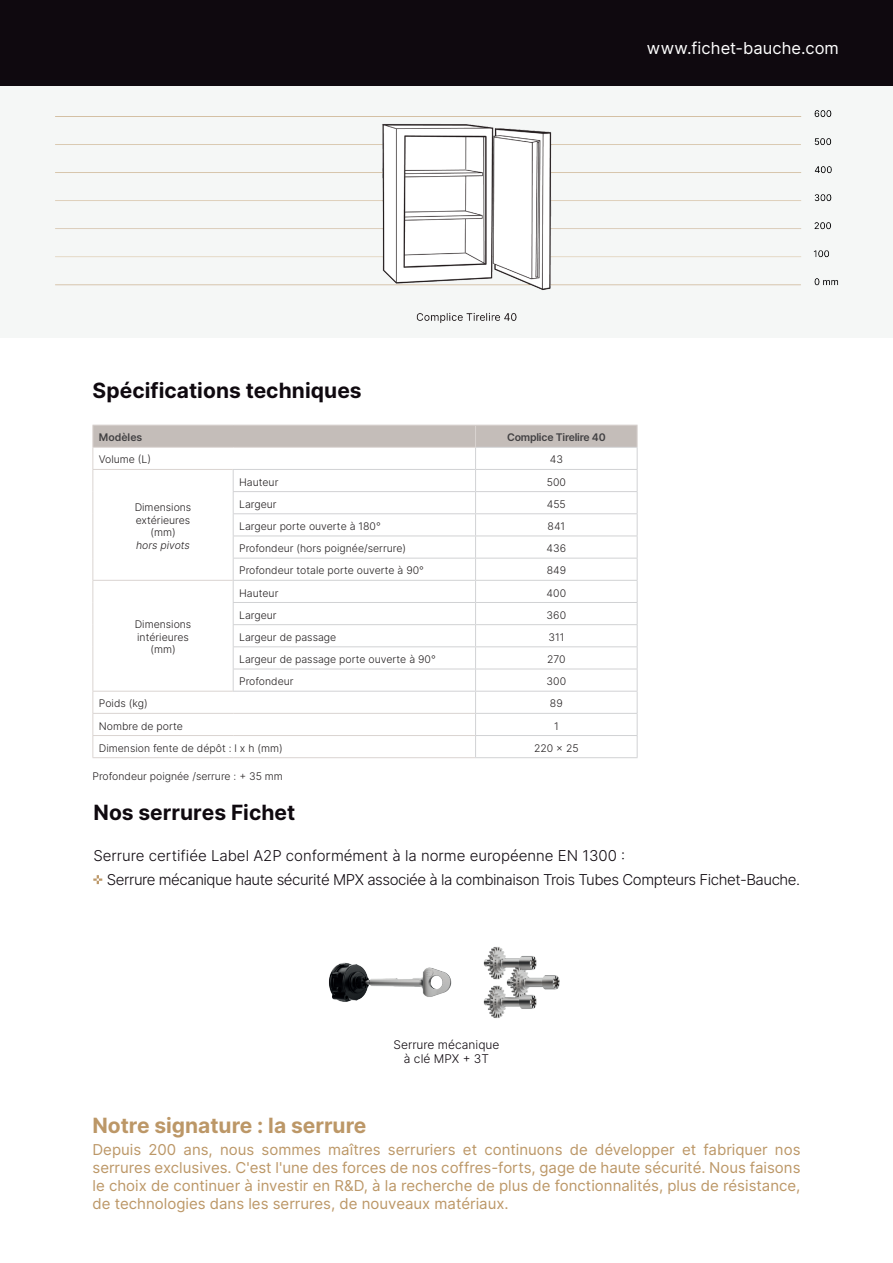
<style>
.page{position:relative;width:893px;height:1263px;background:#fff}
.page>*{position:absolute;margin:0;border:0;box-sizing:border-box;transform-origin:0 0}
.t1{font:700 21px "Inter";color:#0f090f}
.t2{font:700 21px "Inter";color:#bc9767}
.t3{font:16.5px "Inter";letter-spacing:.005em;color:#fff}
.t4{font:15px/18px "Inter";color:#bc9767;text-align:justify}
.t5{font:300 15px/23.7px "Inter";letter-spacing:-.03em;color:#0f090f}
.t6{font:300 12px/14.4px "Inter";color:#0f090f;text-align:center}
.t7{font:300 10.5px/12.6px "Inter";color:#231f20;text-align:center}
.t8{font:600 10.5px "Inter";letter-spacing:-.02em;color:#414042}
.t9{font:italic 300 10.5px "Inter";color:#231f20}
.t10{font:600 10.5px "Inter";color:#414042}
</style>
<div class="page">
<div style="left:0;top:54px;width:893px;height:284px;background:#f5f7f6"></div>
<div style="left:0;top:0;width:893px;height:85px;background:#0f090f"></div>
<svg style="left:93px;top:875px;width:9px;height:9px"></svg>
<hr style="left:92px;top:757px;width:141px;height:1px;background:#dad4d1">
<hr style="left:233px;top:757px;width:242px;height:1px;background:#dad4d1">
<svg style="left:92px;top:425px;width:546px;height:332px"></svg>
<hr style="left:475px;top:757px;width:162px;height:1px;background:#d1d2d4">
<img style="left:483px;top:947px;width:77px;height:71px">
<img style="left:329px;top:962px;width:123px;height:40px">
<img style="left:55px;top:110px;width:784px;height:213px">
<h2 class="t3" style="left:647px;top:36px;width:193px">www.fichet-bauche.com</h2>
<h1 class="t1" style="left:92px;top:374px;width:271px">Spécifications techniques</h1>
<p class="t10" style="left:99px;top:430px;width:45px">Modèles</p>
<p class="t8" style="left:507px;top:430px;width:100px">Complice Tirelire 40</p>
<p class="t7" style="left:99px;top:453px;width:54px">Volume (L)</p>
<p class="t7" style="left:550px;top:453px;width:15px">43</p>
<p class="t7" style="left:135px;top:501px;width:58px">Dimensions extérieures (mm)</p>
<p class="t9" style="left:136px;top:538px;width:55px">hors pivots</p>
<p class="t7" style="left:239px;top:475px;width:41px">Hauteur</p>
<p class="t7" style="left:547px;top:475px;width:21px">500</p>
<p class="t7" style="left:239px;top:497px;width:39px">Largeur</p>
<p class="t7" style="left:547px;top:497px;width:21px">455</p>
<p class="t7" style="left:239px;top:520px;width:143px">Largeur porte ouverte à 180°</p>
<p class="t7" style="left:548px;top:520px;width:19px">841</p>
<p class="t7" style="left:239px;top:542px;width:168px">Profondeur (hors poignée/serrure)</p>
<p class="t7" style="left:547px;top:542px;width:21px">436</p>
<p class="t7" style="left:239px;top:564px;width:186px">Profondeur totale porte ouverte à 90°</p>
<p class="t7" style="left:547px;top:564px;width:21px">849</p>
<p class="t7" style="left:135px;top:618px;width:58px">Dimensions intérieures (mm)</p>
<p class="t7" style="left:239px;top:586px;width:41px">Hauteur</p>
<p class="t7" style="left:547px;top:586px;width:21px">400</p>
<p class="t7" style="left:239px;top:608px;width:39px">Largeur</p>
<p class="t7" style="left:547px;top:608px;width:21px">360</p>
<p class="t7" style="left:239px;top:631px;width:99px">Largeur de passage</p>
<p class="t7" style="left:548px;top:631px;width:17px">311</p>
<p class="t7" style="left:239px;top:653px;width:198px">Largeur de passage porte ouverte à 90°</p>
<p class="t7" style="left:547px;top:653px;width:20px">270</p>
<p class="t7" style="left:239px;top:675px;width:56px">Profondeur</p>
<p class="t7" style="left:547px;top:675px;width:21px">300</p>
<p class="t7" style="left:99px;top:697px;width:50px">Poids (kg)</p>
<p class="t7" style="left:550px;top:697px;width:14px">89</p>
<p class="t7" style="left:99px;top:719px;width:86px">Nombre de porte</p>
<p class="t7" style="left:554px;top:719px;width:6px">1</p>
<p class="t7" style="left:99px;top:741px;width:185px">Dimension fente de dépôt : l x h (mm)</p>
<p class="t7" style="left:534px;top:741px;width:46px">220 x 25</p>
<p class="t7" style="left:92px;top:769px;width:192px">Profondeur poignée /serrure : + 35 mm</p>
<h1 class="t1" style="left:93px;top:796px;width:203px">Nos serrures Fichet</h1>
<h3 class="t5" style="left:107px;top:844px;width:695px;text-indent:-14px">Serrure certifiée Label A2P conformément à la norme européenne EN 1300 :<br>Serrure mécanique haute sécurité MPX associée à la combinaison Trois Tubes Compteurs Fichet-Bauche.</h3>
<p class="t6" style="left:394px;top:1037px;width:107px">Serrure mécanique à clé MPX + 3T</p>
<h1 class="t2" style="left:92px;top:1109px;width:275px">Notre signature : la serrure</h1>
<p class="t4" style="left:92px;top:1140px;width:709px">Depuis 200 ans, nous sommes maîtres serruriers et continuons de développer et fabriquer nos serrures exclusives. C'est l'une des forces de nos coffres-forts, gage de haute sécurité. Nous faisons le choix de continuer à investir en R&amp;D, à la recherche de plus de fonctionnalités, plus de résistance, de technologies dans les serrures, de nouveaux matériaux.</p>
</div>
